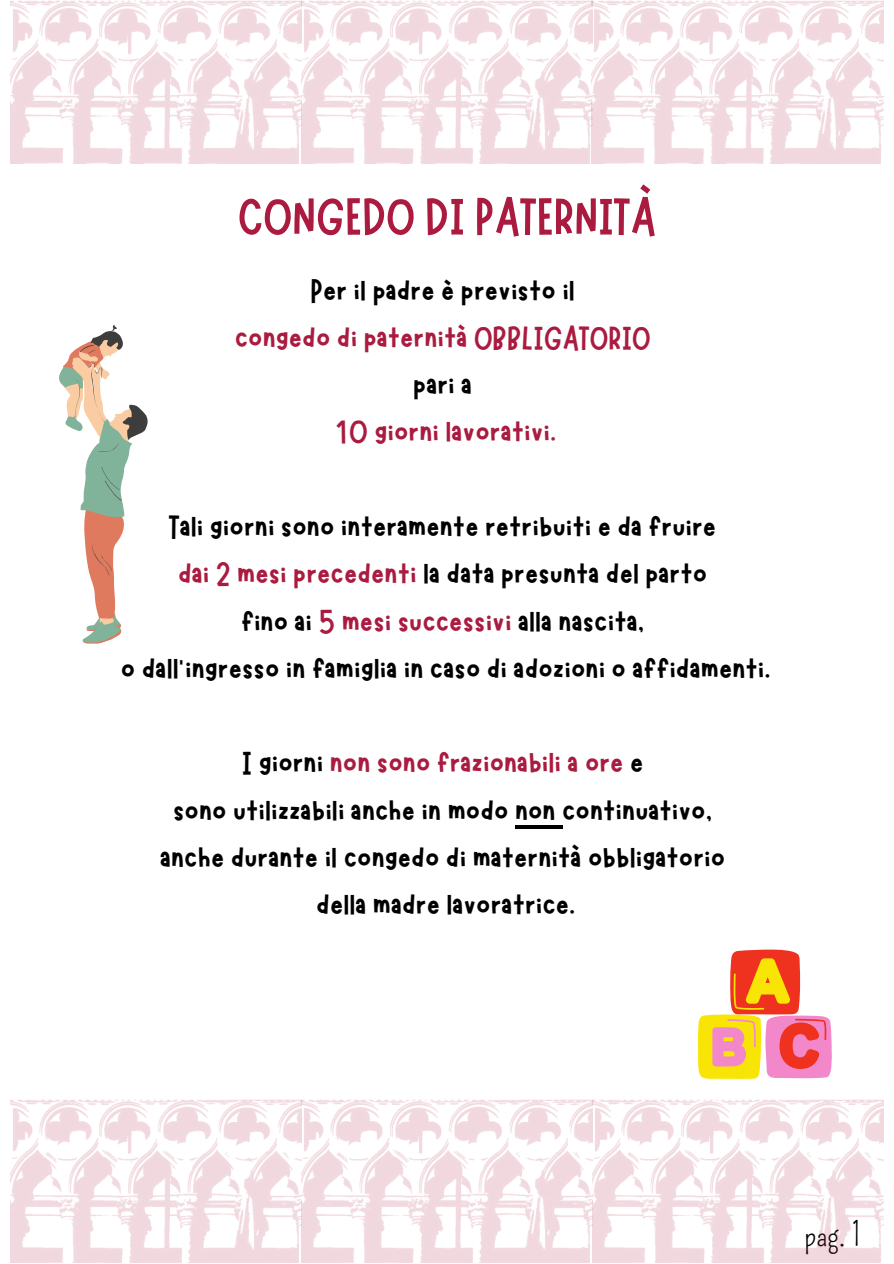
<style>
.page{position:relative;width:894px;height:1264px;background:#fff}
.page>*{position:absolute;margin:0;border:0;box-sizing:border-box;transform-origin:0 0}
.t1{font:52.5px "Marykate";color:#aa1b3f}
.t2{font:33.75px "Marykate";color:#000}
.t3{font:33.75px "Marykate";color:#aa1b40}
.t4{font:33px "Pompiere";color:#000}
.s1{color:#aa1b40}
.s2{color:#000}
</style>
<div class="page">
<hr style="left:515px;top:825px;width:47px;height:3px;background:#000">
<img style="left:10px;top:0;width:872px;height:163px">
<img style="left:10px;top:1099px;width:873px;height:163px">
<svg style="left:59px;top:325px;width:89px;height:318px"></svg>
<svg style="left:698px;top:949px;width:134px;height:129px"></svg>
<p class="t1" style="left:237px;top:182px;width:420px">CONGEDO DI PATERNITÀ</p>
<p class="t2" style="left:310px;top:269px;width:266px">Per il padre è previsto il</p>
<p class="t3" style="left:235px;top:316px;width:417px">congedo di paternità OBBLIGATORIO</p>
<p class="t2" style="left:413px;top:363px;width:60px">pari a</p>
<h1 class="t3" style="left:335px;top:411px;width:222px">10 giorni lavorativi.</h1>
<p class="t2" style="left:169px;top:505px;width:548px">Tali giorni sono interamente retribuiti e da fruire</p>
<p class="t2" style="left:178px;top:552px;width:530px"><span class="s1">dai 2 mesi precedenti</span> la data presunta del parto</p>
<p class="t2" style="left:241px;top:600px;width:404px">fino ai <span class="s1">5 mesi successivi</span> alla nascita,</p>
<p class="t2" style="left:121px;top:647px;width:651px">o dall’ingresso in famiglia in caso di adozioni o affidamenti.</p>
<p class="t3" style="left:242px;top:741px;width:403px"><span class="s2">I giorni</span> non sono frazionabili a ore <span class="s2">e</span></p>
<p class="t2" style="left:173px;top:789px;width:540px">sono utilizzabili anche in modo non continuativo,</p>
<p class="t2" style="left:160px;top:836px;width:566px">anche durante il congedo di maternità obbligatorio</p>
<p class="t2" style="left:316px;top:883px;width:261px">della madre lavoratrice.</p>
<p class="t4" style="left:804px;top:1214px;width:58px">pag. 1</p>
</div>
